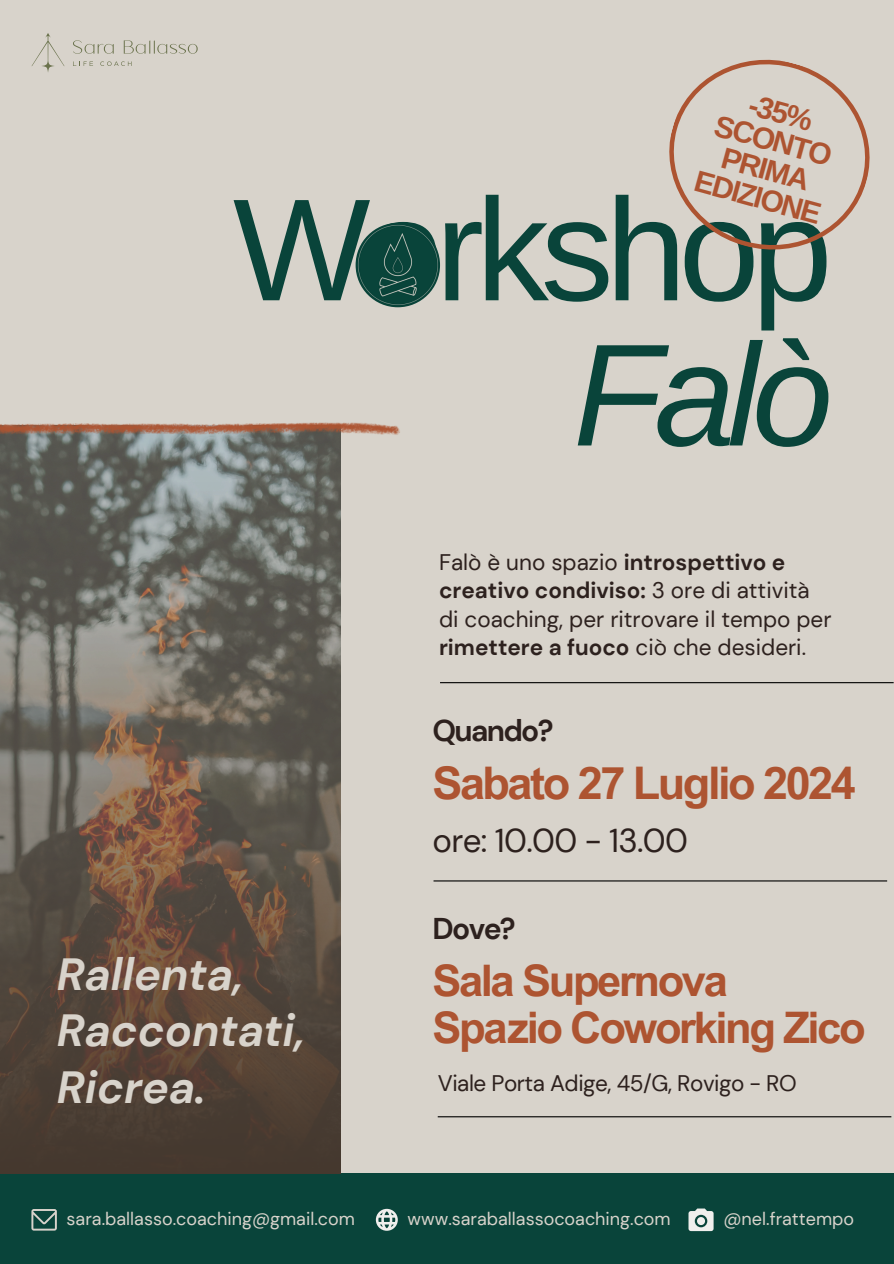
<style>
.page{position:relative;width:894px;height:1264px;background:#fff}
.page>*{position:absolute;margin:0;border:0;box-sizing:border-box;transform-origin:0 0}
.t1{font:145.5px "Arimo";letter-spacing:-.055em;color:#09443a}
.t2{font:italic 145.5px "Arimo";color:#09443a}
.t3{font:italic 700 45px/56.2px "DM Sans";color:#d8d3cb}
.t4{font:700 45px "Arial Unicode MS";letter-spacing:-.055em;color:#ad5431}
.t5{font:700 43.5px/47.2px "Arial Unicode MS";letter-spacing:-.055em;color:#ad5431}
.t6{font:33px "DM Sans";letter-spacing:-.02em;color:#2d211e}
.t7{font:700 30px/58.5px "Arimo";color:#ad5431;text-align:center}
.t8{font:700 30px "DM Sans";letter-spacing:-.055em;color:#2d211e}
.t9{font:22.5px/28.2px "DM Sans";color:#2d211e}
.t10{font:22.5px "DM Sans";letter-spacing:-.02em;color:#2d211e}
.t11{font:18px "DM Sans";color:#d8d3cb}
.s1{font-weight:700}
</style>
<div class="page">
<div style="left:0;top:0;width:893px;height:1263px;background:#d8d3cb"></div>
<div style="left:0;top:1173px;width:893px;height:90px;background:#09443a"></div>
<svg style="left:688px;top:1208px;width:25px;height:22px"></svg>
<svg style="left:376px;top:1208px;width:21px;height:22px"></svg>
<hr style="left:437px;top:1116px;width:454px;height:1px;background:#000">
<hr style="left:433px;top:880px;width:453px;height:1px;background:#000">
<img style="left:355px;top:223px;width:85px;height:84px;border-radius:50%">
<svg style="left:0;top:435px;width:340px;height:738px;background:#645b50"></svg>
<svg style="left:669px;top:59px;width:201px;height:191px"></svg>
<svg style="left:31px;top:33px;width:33px;height:39px"></svg>
<svg style="left:73px;top:40px;width:41px;height:14px"></svg>
<svg style="left:124px;top:40px;width:74px;height:14px"></svg>
<svg style="left:73px;top:61px;width:20px;height:5px"></svg>
<svg style="left:100px;top:61px;width:31px;height:5px"></svg>
<svg style="left:31px;top:1209px;width:26px;height:21px"></svg>
<svg style="left:0;top:422px;width:400px;height:13px;background:#a97d68"></svg>
<hr style="left:440px;top:682px;width:453px;height:1px;background:#000">
<p class="t7" style="left:744px;top:72px;width:92px;rotate:15deg">-35%<br>PRIMA</p>
<p class="t7" style="left:722px;top:97px;width:122px;rotate:15deg">SCONTO</p>
<p class="t7" style="left:702px;top:152px;width:132px;rotate:15deg">EDIZIONE</p>
<p class="t1" style="left:233px;top:168px;width:601px">Workshop</p>
<p class="t2" style="left:573px;top:314px;width:261px">Falò</p>
<p class="t9" style="left:439px;top:548px;width:394px">Falò è uno spazio <span class="s1">introspettivo e creativo condiviso:</span> 3 ore di attività di coaching, per ritrovare il tempo per <span class="s1">rimettere a fuoco</span> ciò che desideri.</p>
<p class="t3" style="left:57px;top:946px;width:250px">Rallenta,<br>Raccontati,<br>Ricrea.</p>
<p class="t11" style="left:67px;top:1207px;width:290px">sara.ballasso.coaching@gmail.com</p>
<p class="t8" style="left:432px;top:711px;width:123px">Quando?</p>
<p class="t4" style="left:432px;top:750px;width:424px">Sabato 27 Luglio 2024</p>
<p class="t6" style="left:432px;top:819px;width:257px">ore: 10.00 - 13.00</p>
<p class="t8" style="left:432px;top:909px;width:85px">Dove?</p>
<h2 class="t5" style="left:432px;top:954px;width:434px">Sala Supernova<br>Spazio Coworking Zico</h2>
<h6 class="t10" style="left:437px;top:1068px;width:360px">Viale Porta Adige, 45/G, Rovigo - RO</h6>
<p class="t11" style="left:407px;top:1207px;width:264px">www.saraballassocoaching.com</p>
<p class="t11" style="left:723px;top:1207px;width:132px">@nel.frattempo</p>
</div>
